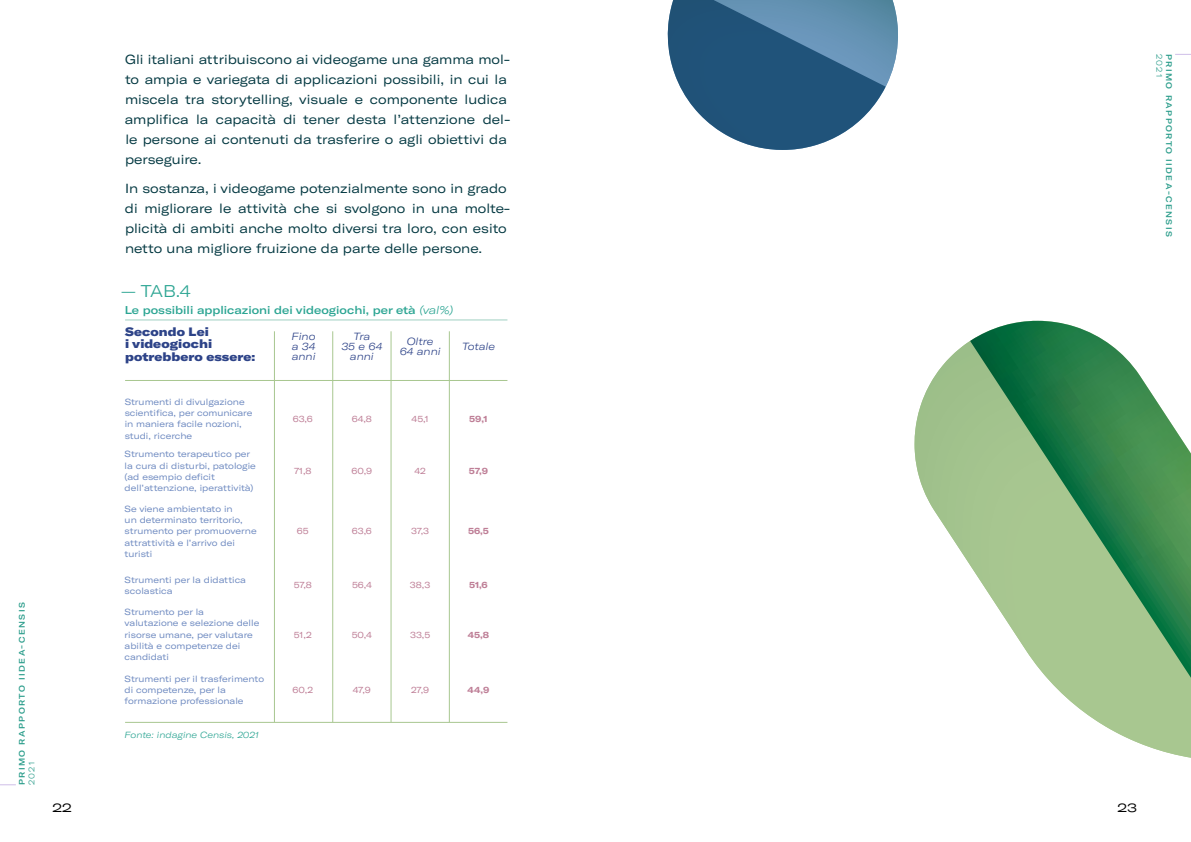
<style>
.page{position:relative;width:1191px;height:842px;background:#fff}
.page>*{position:absolute;margin:0;border:0;box-sizing:border-box;transform-origin:0 0}
.t1{font:300 expanded 16.8px "GT America";color:#2ca593}
.t2{font:expanded 13px/20px "GT America";color:#043942}
.t3{font:900 expanded 12px/12.8px "GT America";color:#2d4388}
.t4{font:expanded 12px "GT America";color:#000}
.t5{font:500 expanded 11.2px "GT America";color:#2ca593}
.t6{font:italic 300 expanded 10.3px/10.3px "GT America";color:#2d4388;text-align:center}
.t7{font:expanded 8.8px/11.2px "GT America";color:#6d89c0}
.t8{font:expanded 8.8px "GT America";color:#be7e96}
.t9{font:italic 300 expanded 8.8px "GT America";color:#2ca593}
.t10{font:700 expanded 8.8px "GT America";color:#be7e96}
.t11{font:500 expanded 8px "GT America";letter-spacing:.175em;color:#299c8a}
.t12{font:300 expanded 8px "GT America";letter-spacing:.165em;color:#299c8a}
.s1{font-weight:300;font-style:italic}
</style>
<div class="page">
<svg style="left:0;top:784px;width:16px;height:1px"></svg>
<svg style="left:1175px;top:54px;width:16px;height:1px"></svg>
<hr style="left:125px;top:320px;width:382px;height:1px;background:#a1d1c2">
<hr style="left:125px;top:380px;width:382px;height:1px;background:#a8c790">
<hr style="left:125px;top:722px;width:382px;height:1px;background:#a8c790">
<hr style="left:274px;top:331px;width:1px;height:391px;background:#a8c790">
<hr style="left:332px;top:331px;width:1px;height:391px;background:#a8c790">
<hr style="left:391px;top:331px;width:1px;height:391px;background:#a8c790">
<hr style="left:449px;top:331px;width:1px;height:391px;background:#a8c790">
<svg style="left:914px;top:357px;width:277px;height:401px"></svg>
<svg style="left:922px;top:486px;width:48px;height:185px"></svg>
<svg style="left:950px;top:320px;width:94px;height:37px"></svg>
<img style="left:970px;top:321px;width:221px;height:357px">
<svg style="left:667px;top:0;width:231px;height:150px"></svg>
<p class="t11" style="left:17px;top:785px;width:184px;rotate:-90deg">PRIMO RAPPORTO IIDEA-CENSIS</p>
<p class="t12" style="left:27px;top:785px;width:25px;rotate:-90deg">2021</p>
<p class="t2" style="left:125px;top:50px;width:387px">Gli italiani attribuiscono ai videogame una gamma mol&shy;to ampia e variegata di applicazioni possibili, in cui la miscela tra storytelling, visuale e componente ludica amplifica la capacità di tener desta l’attenzione del&shy;le persone ai contenuti da trasferire o agli obiettivi da perseguire.</p>
<h2 class="t2" style="left:125px;top:178px;width:387px">In sostanza, i videogame potenzialmente sono in grado di migliorare le attività che si svolgono in una molte&shy;plicità di ambiti anche molto diversi tra loro, con esito netto una migliore fruizione da parte delle persone.</h2>
<h1 class="t1" style="left:121px;top:281px;width:71px">— TAB.4</h1>
<p class="t5" style="left:125px;top:303px;width:330px">Le possibili applicazioni dei videogiochi, per età <span class="s1">(val%)</span></p>
<h3 class="t3" style="left:125px;top:325px;width:132px">Secondo Lei<br>i videogiochi potrebbero essere:</h3>
<p class="t6" style="left:292px;top:331px;width:25px;text-align:justify">Fino a 34 anni</p>
<p class="t6" style="left:341px;top:331px;width:43px">Tra<br>35 e 64 anni</p>
<p class="t6" style="left:400px;top:336px;width:43px">Oltre<br>64 anni</p>
<p class="t6" style="left:462px;top:341px;width:34px">Totale</p>
<p class="t7" style="left:125px;top:396px;width:129px">Strumenti di divulgazione scientifica, per comunicare in maniera facile nozioni, studi, ricerche</p>
<p class="t7" style="left:125px;top:449px;width:133px">Strumento terapeutico per la cura di disturbi, patologie (ad esempio deficit dell’attenzione, iperattività)</p>
<p class="t7" style="left:125px;top:503px;width:133px">Se viene ambientato in<br>un determinato territorio, strumento per promuoverne attrattività e l’arrivo dei turisti</p>
<p class="t7" style="left:125px;top:574px;width:123px">Strumenti per la didattica scolastica</p>
<p class="t7" style="left:125px;top:607px;width:136px">Strumento per la valutazione e selezione delle risorse umane, per valutare abilità e competenze dei candidati</p>
<p class="t7" style="left:125px;top:673px;width:141px">Strumenti per il trasferimento di competenze, per la formazione professionale</p>
<p class="t9" style="left:125px;top:730px;width:136px">Fonte: indagine Censis, 2021</p>
<p class="t8" style="left:293px;top:413px;width:22px">63,6</p>
<p class="t8" style="left:294px;top:466px;width:19px">71,8</p>
<p class="t8" style="left:297px;top:526px;width:13px">65</p>
<p class="t8" style="left:294px;top:580px;width:20px">57,8</p>
<p class="t8" style="left:294px;top:629px;width:20px">51,2</p>
<p class="t8" style="left:292px;top:684px;width:22px">60,2</p>
<p class="t8" style="left:352px;top:413px;width:22px">64,8</p>
<p class="t8" style="left:411px;top:413px;width:19px">45,1</p>
<p class="t10" style="left:469px;top:413px;width:20px">59,1</p>
<p class="t8" style="left:351px;top:466px;width:22px">60,9</p>
<p class="t8" style="left:414px;top:466px;width:13px">42</p>
<p class="t10" style="left:469px;top:466px;width:21px">57,9</p>
<p class="t8" style="left:352px;top:526px;width:22px">63,6</p>
<p class="t8" style="left:411px;top:526px;width:20px">37,3</p>
<p class="t10" style="left:468px;top:526px;width:22px">56,5</p>
<p class="t8" style="left:352px;top:580px;width:21px">56,4</p>
<p class="t8" style="left:410px;top:580px;width:22px">38,3</p>
<p class="t10" style="left:469px;top:580px;width:20px">51,6</p>
<p class="t8" style="left:352px;top:629px;width:22px">50,4</p>
<p class="t8" style="left:410px;top:629px;width:22px">33,5</p>
<p class="t10" style="left:468px;top:629px;width:23px">45,8</p>
<p class="t8" style="left:353px;top:684px;width:19px">47,9</p>
<p class="t8" style="left:411px;top:684px;width:20px">27,9</p>
<p class="t10" style="left:467px;top:684px;width:23px">44,9</p>
<h3 class="t4" style="left:52px;top:800px;width:21px">22</h3>
<h3 class="t4" style="left:1117px;top:800px;width:21px">23</h3>
<p class="t12" style="left:1164px;top:54px;width:25px;rotate:90deg">2021</p>
<p class="t11" style="left:1173px;top:54px;width:184px;rotate:90deg">PRIMO RAPPORTO IIDEA-CENSIS</p>
</div>
